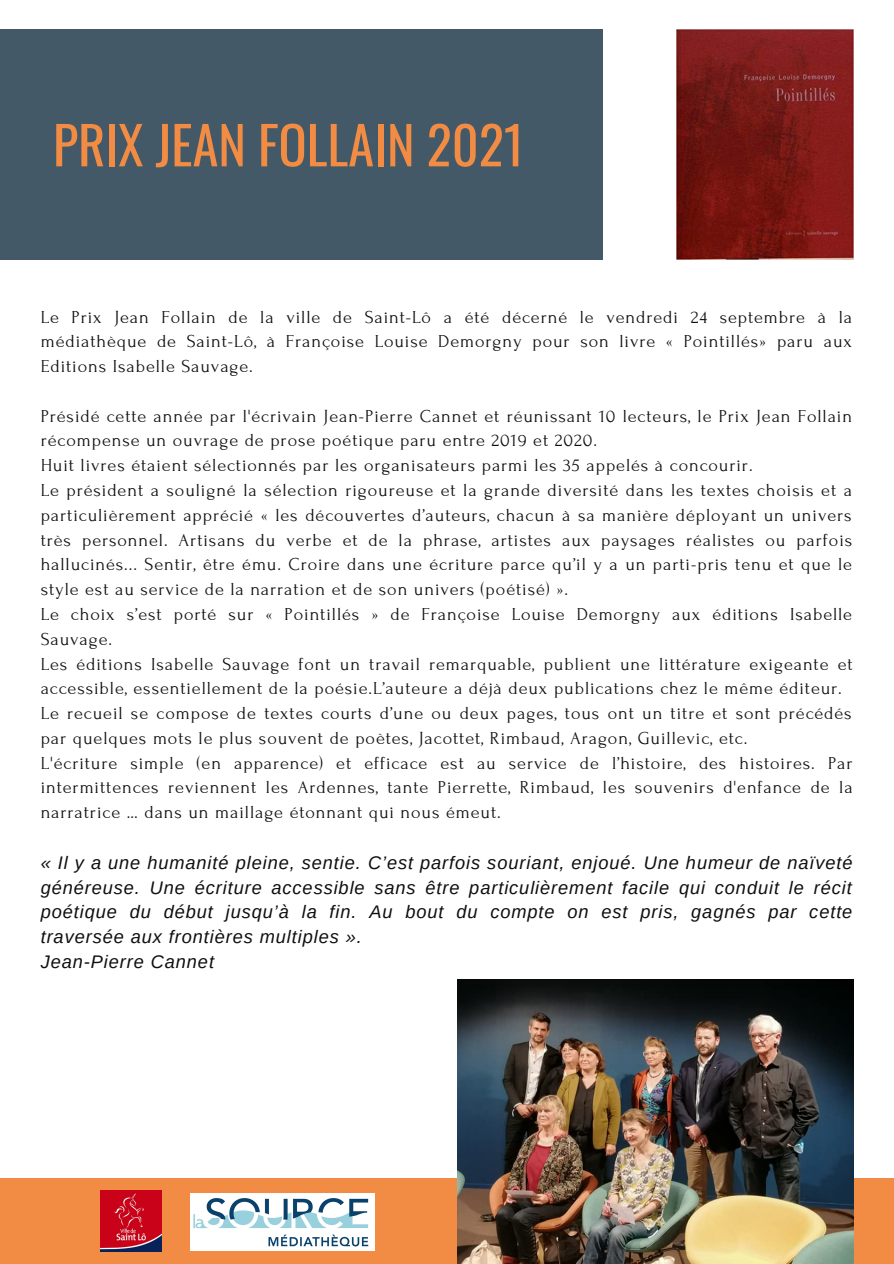
<style>
.page{position:relative;width:894px;height:1264px;background:#fff}
.page>*{position:absolute;margin:0;border:0;box-sizing:border-box;transform-origin:0 0}
.t1{font:52.35px "Oswald";color:#f28b43}
.t2{font:18.15px/24.8px "Forum";letter-spacing:.05em;color:#0e0f10}
.t3{font:italic 18.15px/24.8px "Arimo";letter-spacing:.05em;color:#0e0f10;text-align:justify}
</style>
<div class="page">
<div style="left:0;top:30px;width:602px;height:229px;background:#435967"></div>
<div style="left:0;top:1178px;width:893px;height:85px;background:#f28b43"></div>
<img style="left:676px;top:30px;width:177px;height:229px">
<img style="left:457px;top:979px;width:396px;height:284px">
<img style="left:191px;top:1193px;width:183px;height:57px">
<img style="left:101px;top:1190px;width:61px;height:60px">
<p class="t1" style="left:53px;top:104px;width:473px">PRIX JEAN FOLLAIN 2021</p>
<p class="t2" style="left:41px;top:304px;width:812px;text-align:justify">Le Prix Jean Follain de la ville de Saint-Lô a été décerné le vendredi 24 septembre à la médiathèque de Saint-Lô, à Françoise Louise Demorgny pour son livre « Pointillés» paru aux Editions Isabelle Sauvage.</p>
<p class="t2" style="left:41px;top:404px;width:812px">Présidé cette année par l'écrivain Jean-Pierre Cannet et réunissant 10 lecteurs, le Prix Jean Follain récompense un ouvrage de prose poétique paru entre 2019 et 2020.</p>
<p class="t2" style="left:41px;top:453px;width:713px">Huit livres étaient sélectionnés par les organisateurs parmi les 35 appelés à concourir.</p>
<p class="t2" style="left:41px;top:478px;width:812px;text-align:justify">Le président a souligné la sélection rigoureuse et la grande diversité dans les textes choisis et a particulièrement apprécié « les découvertes d’auteurs, chacun à sa manière déployant un univers très personnel. Artisans du verbe et de la phrase, artistes aux paysages réalistes ou parfois hallucinés... Sentir, être ému. Croire dans une écriture parce qu’il y a un parti-pris tenu et que le style est au service de la narration et de son univers (poétisé) ».</p>
<p class="t2" style="left:41px;top:602px;width:812px">Le choix s’est porté sur « Pointillés » de Françoise Louise Demorgny aux éditions Isabelle<br>Sauvage.</p>
<p class="t2" style="left:41px;top:651px;width:813px">Les éditions Isabelle Sauvage font un travail remarquable, publient une littérature exigeante et accessible, essentiellement de la poésie.L’auteure a déjà deux publications chez le même éditeur.</p>
<p class="t2" style="left:41px;top:701px;width:812px">Le recueil se compose de textes courts d’une ou deux pages, tous ont un titre et sont précédés par quelques mots le plus souvent de poètes, Jacottet, Rimbaud, Aragon, Guillevic, etc.</p>
<p class="t2" style="left:41px;top:750px;width:813px;text-align:justify">L'écriture simple (en apparence) et efficace est au service de l’histoire, des histoires. Par intermittences reviennent les Ardennes, tante Pierrette, Rimbaud, les souvenirs d'enfance de la narratrice … dans un maillage étonnant qui nous émeut.</p>
<p class="t3" style="left:41px;top:850px;width:813px">« Il y a une humanité pleine, sentie. C’est parfois souriant, enjoué. Une humeur de naïveté généreuse. Une écriture accessible sans être particulièrement facile qui conduit le récit poétique du début jusqu’à la fin. Au bout du compte on est pris, gagnés par cette traversée aux frontières multiples ».</p>
<p class="t3" style="left:41px;top:949px;width:175px">Jean-Pierre Cannet</p>
</div>
